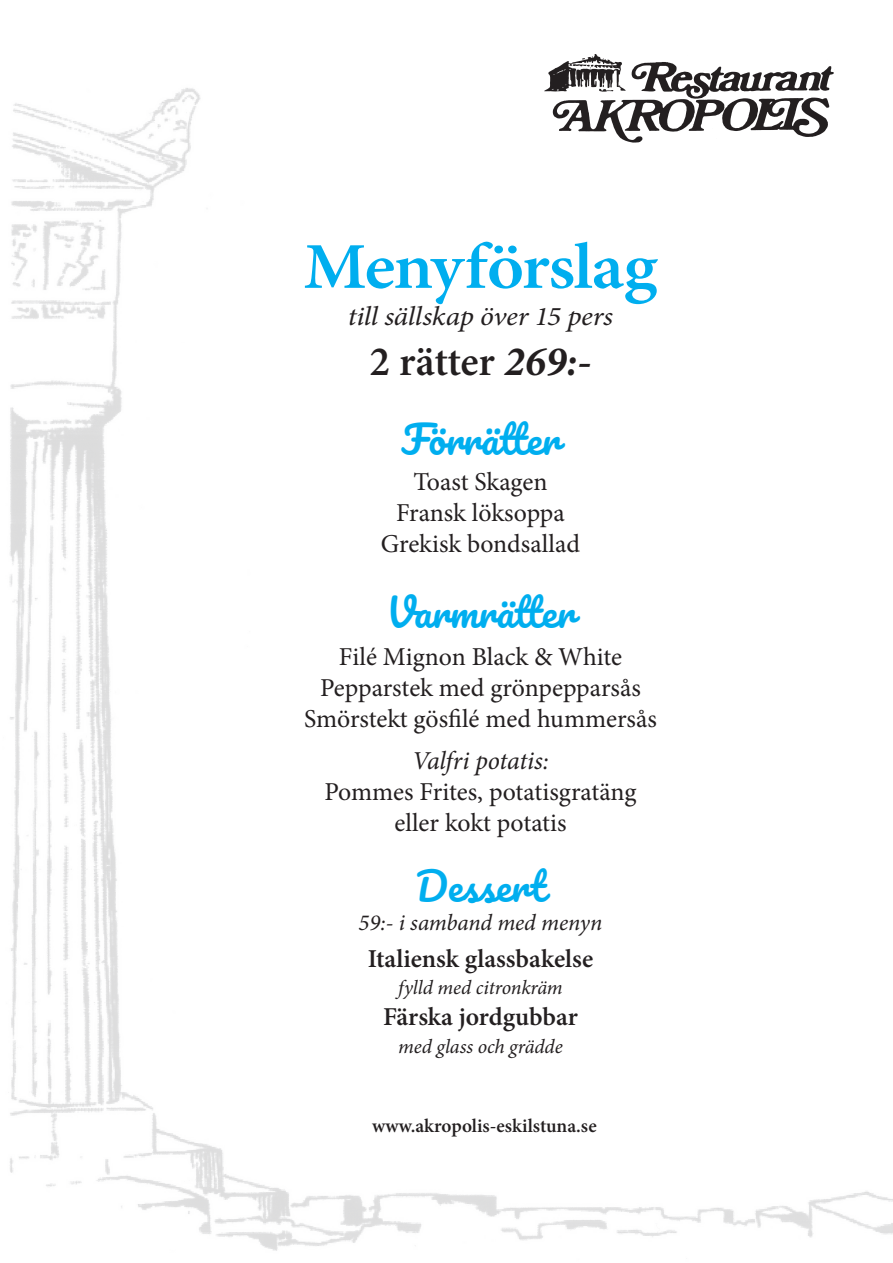
<style>
.page{position:relative;width:893px;height:1263px;background:#fff}
.page>*{position:absolute;margin:0;border:0;box-sizing:border-box;transform-origin:0 0}
.t1{font:600 65.4px "Minion Pro";letter-spacing:-.02em;color:#00aeef;scale:1.09 1}
.t2{font:600 41.85px "Minion Pro";letter-spacing:-.01em;color:#231f20}
.t3{font:38.7px "Pacifico";color:#00aeef}
.t4{font:italic 27px "Minion Pro";letter-spacing:-.015em;color:#231f20;scale:1.09 1}
.t5{font:25.8px/30.9px "Minion Pro";letter-spacing:-.005em;color:#231f20;text-align:center}
.t6{font:600 25.8px "Minion Pro";color:#231f20}
.t7{font:italic 25.8px "Minion Pro";letter-spacing:-.01em;color:#231f20}
.t8{font:italic 22.95px "Minion Pro";letter-spacing:-.005em;color:#231f20}
.t9{font:italic 20.1px "Minion Pro";letter-spacing:-.005em;color:#231f20}
.t10{font:600 19.35px "Minion Pro";color:#231f20}
.s1{font-weight:700;font-style:italic}
</style>
<div class="page">
<img style="left:9px;top:88px;width:884px;height:1163px">
<img style="left:539px;top:54px;width:299px;height:89px">
<h1 class="t1" style="left:303px;top:222px;width:326px">Menyförslag</h1>
<p class="t4" style="left:348px;top:298px;width:245px">till sällskap över 15 pers</p>
<h2 class="t2" style="left:369px;top:332px;width:224px">2 rätter <span class="s1">269:-</span></h2>
<h3 class="t3" style="left:401px;top:419px;width:160px">Förrätter</h3>
<p class="t5" style="left:381px;top:467px;width:201px">Toast Skagen<br>Fransk löksoppa<br>Grekisk bondsallad</p>
<h3 class="t3" style="left:386px;top:592px;width:190px">Varmrätter</h3>
<p class="t5" style="left:304px;top:641px;width:354px">Filé Mignon Black &amp; White<br>Pepparstek med grönpepparsås<br>Smörstekt gösfilé med hummersås</p>
<p class="t7" style="left:412px;top:743px;width:138px">Valfri potatis:</p>
<p class="t5" style="left:325px;top:777px;width:313px">Pommes Frites, potatisgratäng eller kokt potatis</p>
<h3 class="t3" style="left:416px;top:866px;width:131px">Dessert</h3>
<p class="t8" style="left:358px;top:906px;width:245px">59:- i samband med menyn</p>
<p class="t6" style="left:368px;top:941px;width:227px">Italiensk glassbakelse</p>
<p class="t9" style="left:398px;top:974px;width:166px">fylld med citronkräm</p>
<p class="t6" style="left:383px;top:999px;width:197px">Färska jordgubbar</p>
<p class="t9" style="left:398px;top:1033px;width:166px">med glass och grädde</p>
<p class="t10" style="left:372px;top:1112px;width:226px">www.akropolis-eskilstuna.se</p>
</div>
